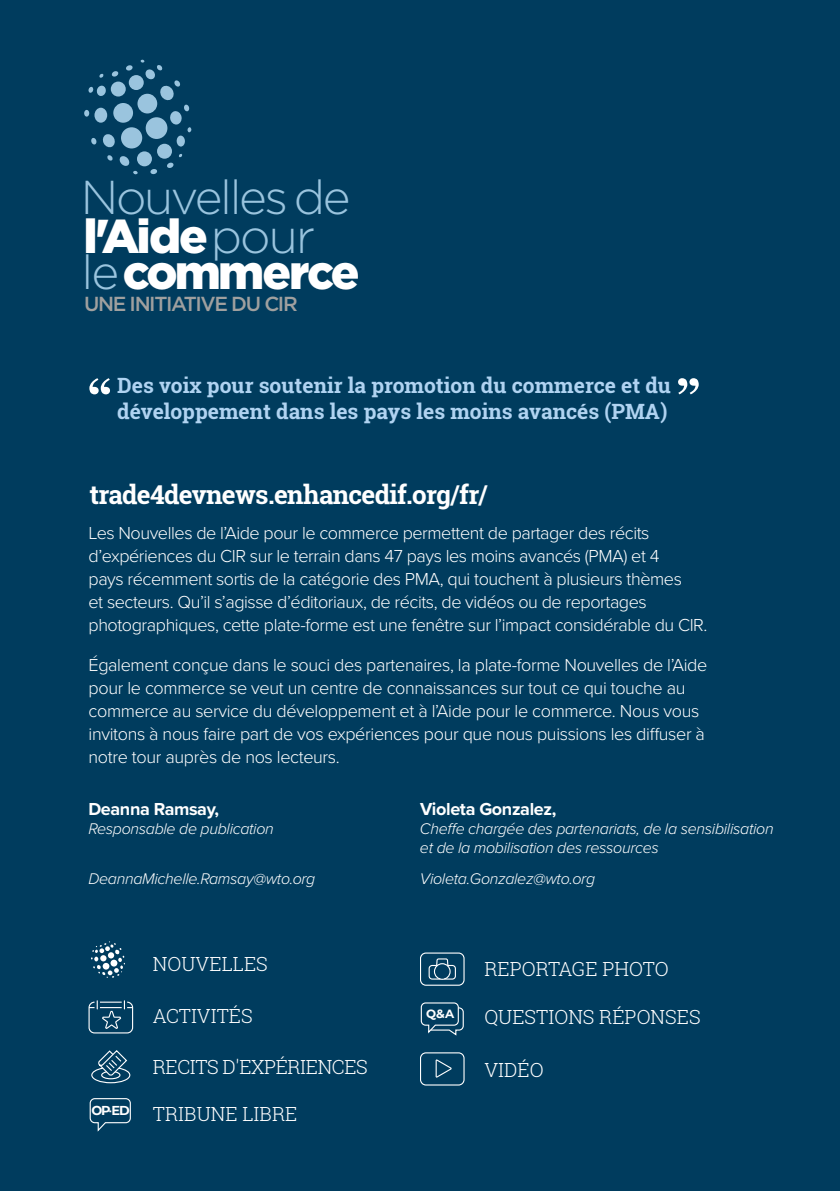
<style>
.page{position:relative;width:840px;height:1191px;background:#fff}
.page>*{position:absolute;margin:0;border:0;box-sizing:border-box;transform-origin:0 0}
.t1{font:300 47.4px/37.8px "Gotham";letter-spacing:-.05em;color:#9ac4de}
.t2{font:700 26px "Roboto Slab";letter-spacing:-.025em;color:#fff}
.t3{font:700 21px/25.8px "Roboto Slab";color:#b0d3f1}
.t4{font:500 20.4px "Gotham";letter-spacing:-.07em;color:#a0a09f}
.t5{font:300 19.4px "Roboto Slab";color:#fff}
.t6{font:300 19.4px "Roboto Slab";letter-spacing:-.02em;color:#fff}
.t7{font:300 18px/23px "Proxima Nova";letter-spacing:-.025em;color:#fff}
.t8{font:700 18px "Proxima Nova";letter-spacing:-.02em;color:#fff}
.t9{font:italic 300 16px/19.2px "Proxima Nova";letter-spacing:-.02em;color:#fff}
.t10{font:700 12.8px "Montserrat";color:#fff}
.t11{font:700 11.8px "Montserrat";color:#fff}
.s1{font-weight:900;color:#fff}
</style>
<div class="page">
<hr style="left:839px;top:0;width:1px;height:1191px;background:#f8b782">
<div style="left:0;top:0;width:839px;height:1191px;background:#003c5e"></div>
<svg style="left:111px;top:71px;width:8px;height:6px"></svg>
<svg style="left:150px;top:169px;width:7px;height:5px"></svg>
<svg style="left:167px;top:154px;width:15px;height:14px"></svg>
<svg style="left:126px;top:65px;width:7px;height:6px"></svg>
<svg style="left:84px;top:110px;width:5px;height:7px"></svg>
<svg style="left:107px;top:155px;width:6px;height:6px"></svg>
<svg style="left:99px;top:74px;width:5px;height:4px"></svg>
<svg style="left:88px;top:85px;width:18px;height:11px"></svg>
<svg style="left:119px;top:155px;width:19px;height:19px"></svg>
<div style="left:176px;top:135px;width:9px;height:12px;background:#9ac4de;border-radius:50%"></div>
<svg style="left:140px;top:60px;width:51px;height:72px"></svg>
<div style="left:111px;top:82px;width:15px;height:15px;background:#9ac4de;border-radius:50%"></div>
<div style="left:129px;top:75px;width:15px;height:15px;background:#9ac4de;border-radius:50%"></div>
<div style="left:94px;top:108px;width:13px;height:15px;background:#9ac4de;border-radius:50%"></div>
<div style="left:137px;top:151px;width:15px;height:15px;background:#9ac4de;border-radius:50%"></div>
<div style="left:157px;top:144px;width:15px;height:15px;background:#9ac4de;border-radius:50%"></div>
<svg style="left:91px;top:134px;width:24px;height:14px"></svg>
<div style="left:137px;top:94px;width:20px;height:19px;background:#9ac4de;border-radius:50%"></div>
<div style="left:146px;top:117px;width:21px;height:22px;background:#9ac4de;border-radius:50%"></div>
<div style="left:113px;top:103px;width:20px;height:20px;background:#9ac4de;border-radius:50%"></div>
<div style="left:121px;top:127px;width:21px;height:21px;background:#9ac4de;border-radius:50%"></div>
<svg style="left:89px;top:378px;width:21px;height:16px"></svg>
<svg style="left:678px;top:378px;width:20px;height:16px"></svg>
<svg style="left:88px;top:1000px;width:45px;height:33px"></svg>
<svg style="left:91px;top:1050px;width:40px;height:33px"></svg>
<svg style="left:89px;top:1098px;width:42px;height:33px"></svg>
<svg style="left:91px;top:941px;width:34px;height:36px"></svg>
<div style="left:420px;top:952px;width:44px;height:33px;border:1px solid #fff;border-radius:5px"></div>
<svg style="left:428px;top:958px;width:28px;height:22px"></svg>
<div style="left:433px;top:963px;width:17px;height:17px;border:1px solid #fff;border-radius:50%"></div>
<svg style="left:420px;top:1002px;width:44px;height:33px"></svg>
<div style="left:420px;top:1052px;width:44px;height:33px;border:1px solid #fff;border-radius:5px"></div>
<svg style="left:435px;top:1059px;width:16px;height:18px"></svg>
<h1 class="t1" style="left:81px;top:177px;width:280px">Nouvelles de <span class="s1">l'Aide</span>pour le<span class="s1">commerce</span></h1>
<p class="t4" style="left:84px;top:290px;width:215px">UNE INITIATIVE DU CIR</p>
<p class="t3" style="left:117px;top:372px;width:555px">Des voix pour soutenir la promotion du commerce et du développement dans les pays les moins avancés (PMA)</p>
<h2 class="t2" style="left:89px;top:477px;width:400px">trade4devnews.enhancedif.org/fr/</h2>
<p class="t7" style="left:88px;top:520px;width:620px">Les Nouvelles de l’Aide pour le commerce permettent de partager des récits d’expériences du CIR sur le terrain dans 47 pays les moins avancés (PMA) et 4<br>pays récemment sortis de la catégorie des PMA, qui touchent à plusieurs thèmes<br>et secteurs. Qu’il s’agisse d’éditoriaux, de récits, de vidéos ou de reportages photographiques, cette plate-forme est une fenêtre sur l’impact considérable du CIR.</p>
<p class="t7" style="left:88px;top:652px;width:620px">Également conçue dans le souci des partenaires, la plate-forme Nouvelles de l’Aide pour le commerce se veut un centre de connaissances sur tout ce qui touche au commerce au service du développement et à l’Aide pour le commerce. Nous vous invitons à nous faire part de vos expériences pour que nous puissions les diffuser à notre tour auprès de nos lecteurs.</p>
<p class="t8" style="left:420px;top:795px;width:138px">Violeta Gonzalez,</p>
<p class="t9" style="left:420px;top:820px;width:355px">Cheffe chargée des partenariats, de la sensibilisation et de la mobilisation des ressources</p>
<p class="t9" style="left:420px;top:869px;width:176px">Violeta.Gonzalez@wto.org</p>
<p class="t8" style="left:88px;top:795px;width:132px">Deanna Ramsay,</p>
<p class="t9" style="left:88px;top:820px;width:187px">Responsable de publication</p>
<p class="t9" style="left:88px;top:869px;width:228px">DeannaMichelle.Ramsay@wto.org</p>
<p class="t5" style="left:484px;top:807px;width:101px">ACTIVITÉS</p>
<p class="t10" style="left:92px;top:1101px;width:40px">OP-ED</p>
<p class="t5" style="left:153px;top:950px;width:116px">NOUVELLES</p>
<p class="t5" style="left:153px;top:1002px;width:101px">ACTIVITÉS</p>
<p class="t6" style="left:153px;top:1053px;width:216px">RECITS D'EXPÉRIENCES</p>
<p class="t5" style="left:153px;top:1100px;width:146px">TRIBUNE LIBRE</p>
<p class="t11" style="left:426px;top:1005px;width:29px">Q&amp;A</p>
<p class="t5" style="left:484px;top:955px;width:186px">REPORTAGE PHOTO</p>
<p class="t5" style="left:484px;top:1004px;width:218px">QUESTIONS RÉPONSES</p>
<p class="t5" style="left:484px;top:1056px;width:61px">VIDÉO</p>
</div>
